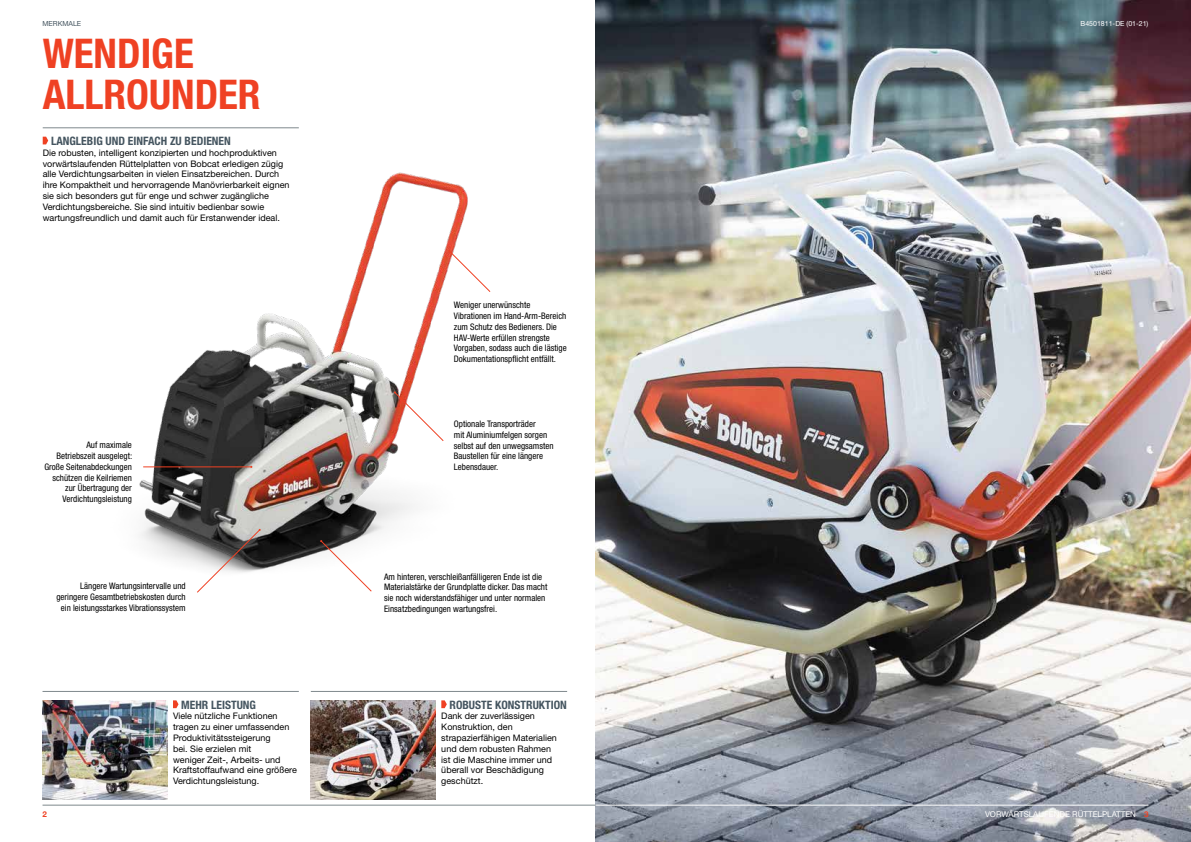
<style>
.page{position:relative;width:1191px;height:842px;background:#fff}
.page>*{position:absolute;margin:0;border:0;box-sizing:border-box;transform-origin:0 0}
.t1{font:700 condensed 41px/40.4px "Helvetica Neue LT Pro";color:#ef4123}
.t2{font:700 condensed 11.6px "Helvetica Neue LT Pro";color:#455560}
.t3{font:9px/10.8px "Helvetica Neue LT Pro";color:#000}
.t4{font:condensed 9px/10.8px "Helvetica Neue LT Pro";color:#000}
.t5{font:8px "Helvetica Neue LT Pro";color:#fff}
.t6{font:700 8px "Helvetica Neue LT Pro";color:#ef4123}
.t7{font:7px "Helvetica Neue LT Pro";color:#fff}
.t8{font:7px "Helvetica Neue LT Pro";color:#455560}
.s1{font-weight:700;color:#ef4123}
</style>
<div class="page">
<img style="left:139px;top:172px;width:329px;height:398px">
<img style="left:595px;top:0;width:596px;height:842px">
<svg style="left:197px;top:529px;width:64px;height:64px"></svg>
<hr style="left:143px;top:467px;width:108px;height:1px;background:#ef4123">
<svg style="left:394px;top:391px;width:49px;height:50px"></svg>
<svg style="left:448px;top:250px;width:42px;height:42px"></svg>
<svg style="left:320px;top:540px;width:52px;height:52px"></svg>
<hr style="left:43px;top:691px;width:256px;height:1px;background:#7e888c">
<hr style="left:311px;top:691px;width:256px;height:1px;background:#7e888c">
<img style="left:43px;top:700px;width:124px;height:99px">
<hr style="left:43px;top:805px;width:552px;height:1px;background:#7e888c">
<hr style="left:595px;top:805px;width:553px;height:1px;background:#fff">
<img style="left:311px;top:700px;width:124px;height:99px">
<svg style="left:441px;top:700px;width:6px;height:8px"></svg>
<svg style="left:173px;top:700px;width:5px;height:8px"></svg>
<hr style="left:43px;top:128px;width:256px;height:1px;background:#7e888c">
<svg style="left:43px;top:137px;width:5px;height:7px"></svg>
<p class="t8" style="left:43px;top:19px;width:40px">MERKMALE</p>
<h1 class="t1" style="left:43px;top:34px;width:219px">WENDIGE<br>ALLROUNDER</h1>
<p class="t2" style="left:51px;top:134px;width:181px">LANGLEBIG UND EINFACH ZU BEDIENEN</p>
<p class="t3" style="left:43px;top:147px;width:248px">Die robusten, intelligent konzipierten und hochproduktiven vorwärtslaufenden Rüttelplatten von Bobcat erledigen zügig alle Verdichtungsarbeiten in vielen Einsatzbereichen. Durch ihre Kompaktheit und hervorragende Manövrierbarkeit eignen sie sich besonders gut für enge und schwer zugängliche Verdichtungsbereiche. Sie sind intuitiv bedienbar sowie wartungsfreundlich und damit auch für Erstanwender ideal.</p>
<p class="t4" style="left:44px;top:440px;width:89px;text-align:right">Auf maximale<br>Betriebszeit ausgelegt:<br>Große Seitenabdeckungen schützen die Keilriemen zur Übertragung der<br>Verdichtungsleistung</p>
<p class="t4" style="left:56px;top:580px;width:131px;text-align:right">Längere Wartungsintervalle und geringere Gesamtbetriebskosten durch ein leistungsstarkes Vibrationssystem</p>
<p class="t6" style="left:43px;top:809px;width:6px">2</p>
<p class="t2" style="left:181px;top:698px;width:76px">MEHR LEISTUNG</p>
<p class="t3" style="left:173px;top:711px;width:125px">Viele nützliche Funktionen tragen zu einer umfassenden<br>Produktivitätssteigerung<br>bei. Sie erzielen mit<br>weniger Zeit-, Arbeits- und<br>Kraftstoffaufwand eine größere<br>Verdichtungsleistung.</p>
<p class="t4" style="left:454px;top:300px;width:114px">Weniger unerwünschte<br>Vibrationen im Hand-Arm-Bereich zum Schutz des Bedieners. Die<br>HAV-Werte erfüllen strengste<br>Vorgaben, sodass auch die lästige<br>Dokumentationspflicht entfällt.</p>
<p class="t4" style="left:454px;top:418px;width:101px">Optionale Transporträder<br>mit Aluminiumfelgen sorgen selbst auf den unwegsamsten<br>Baustellen für eine längere<br>Lebensdauer.</p>
<p class="t4" style="left:384px;top:571px;width:165px">Am hinteren, verschleißanfälligeren Ende ist die Materialstärke der Grundplatte dicker. Das macht sie noch widerstandsfähiger und unter normalen Einsatzbedingungen wartungsfrei.</p>
<p class="t2" style="left:449px;top:698px;width:119px">ROBUSTE KONSTRUKTION</p>
<p class="t3" style="left:441px;top:711px;width:117px">Dank der zuverlässigen<br>Konstruktion, den strapazierfähigen Materialien und dem robusten Rahmen ist die Maschine immer und überall vor Beschädigung geschützt.</p>
<p class="t7" style="left:1080px;top:19px;width:69px">B4501811-DE (01-21)</p>
<p class="t5" style="left:985px;top:809px;width:165px">VORWÄRTSLAUFENDE RÜTTELPLATTEN <span class="s1">3</span></p>
</div>
